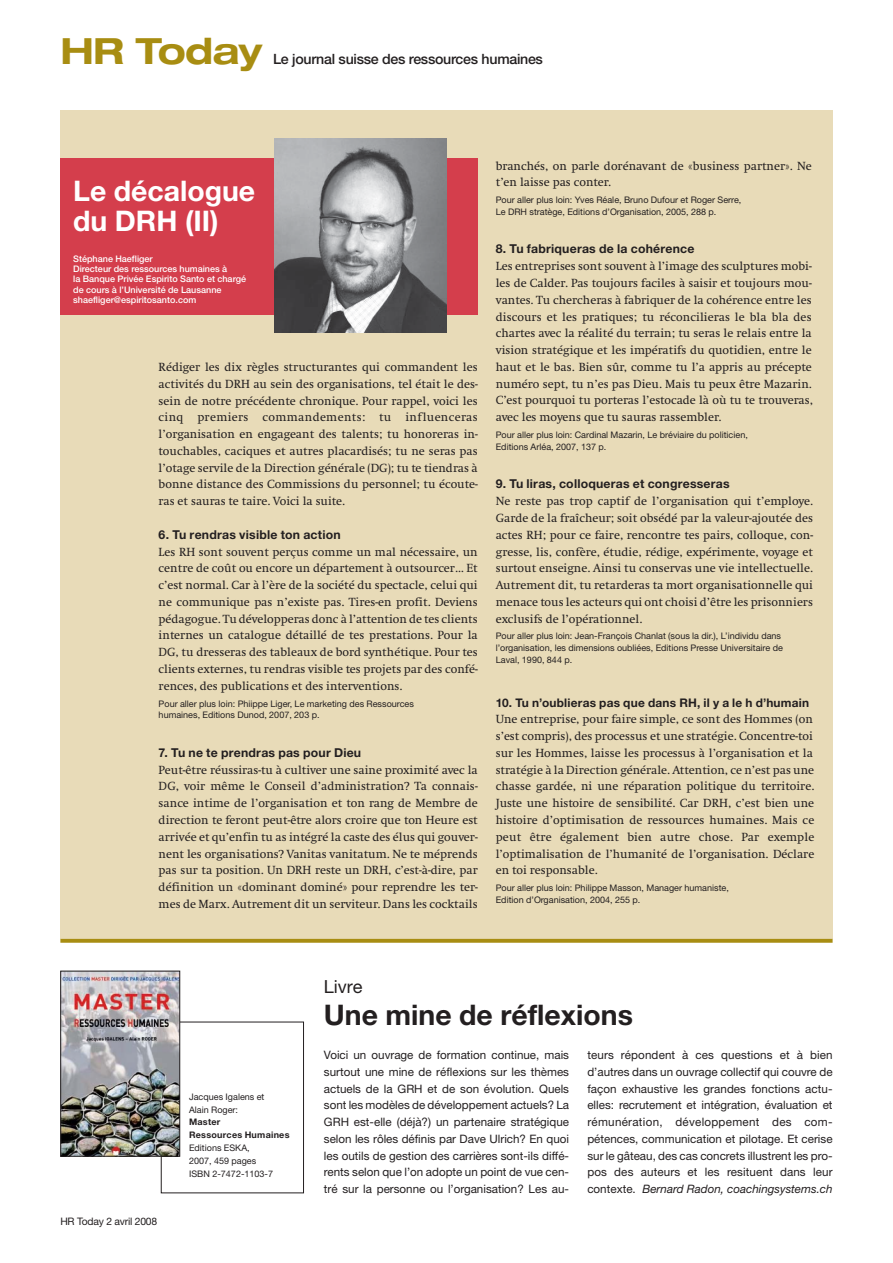
<style>
.page{position:relative;width:893px;height:1263px;background:#fff}
.page>*{position:absolute;margin:0;border:0;box-sizing:border-box;transform-origin:0 0}
.t1{font:700 expanded 36.15px "Helvetica Neue";letter-spacing:-.02em;color:#a88d12}
.t2{font:700 28.35px/29.7px "Helvetica Neue";color:#fff}
.t3{font:700 28.35px "Helvetica Neue";color:#231f20}
.t4{font:18px "Helvetica Neue";color:#231f20}
.t5{font:500 14.25px "Helvetica Neue";letter-spacing:-.02em;color:#231f20}
.t6{font:12.3px/16.8px "Swift EF";color:#231f20;text-align:justify}
.t7{font:700 12.3px "Helvetica Neue";letter-spacing:.015em;color:#231f20}
.t8{font:700 11.85px "Helvetica Neue";letter-spacing:.02em;color:#231f20}
.t9{font:11.55px/16.8px "Helvetica Neue";color:#231f20;text-align:justify}
.t10{font:10.35px "Helvetica Neue";letter-spacing:-.02em;color:#231f20}
.t11{font:9px/11.6px "Helvetica Neue";color:#231f20}
.t12{font:500 9px/10.4px "Helvetica Neue";color:#fff}
.t13{font:700 9px/12.9px "Helvetica Neue";letter-spacing:.025em;color:#231f20}
.s1{font-style:italic}
</style>
<div class="page">
<div style="left:60px;top:110px;width:772px;height:829px;background:#e8dbb8"></div>
<div style="left:161px;top:1022px;width:143px;height:171px;border:1px solid #231f20"></div>
<div style="left:60px;top:159px;width:418px;height:156px;background:#d43e4c"></div>
<img style="left:274px;top:138px;width:172px;height:194px">
<svg style="left:60px;top:939px;width:772px;height:4px;background:#ad9421"></svg>
<img style="left:62px;top:973px;width:116px;height:182px">
<div style="left:60px;top:971px;width:120px;height:186px;border:1px solid #231f20"></div>
<h1 class="t1" style="left:60px;top:38px;width:203px">HR Today</h1>
<p class="t5" style="left:273px;top:54px;width:271px">Le journal suisse des ressources humaines</p>
<h2 class="t2" style="left:73px;top:178px;width:184px">Le décalogue du DRH (II)</h2>
<p class="t12" style="left:73px;top:254px;width:175px">Stéphane Haefliger<br>Directeur des ressources humaines à<br>la Banque Privée Espirito Santo et chargé de cours à l’Université de Lausanne shaefliger@espiritosanto.com</p>
<p class="t6" style="left:159px;top:360px;width:321px">Rédiger les dix règles structurantes qui commandent les activités du DRH au sein des organisations, tel était le des&shy;sein de notre précédente chronique. Pour rappel, voici les cinq premiers commandements: tu influenceras l’organisation en engageant des talents; tu honoreras in&shy;touchables, caciques et autres placardisés; tu ne seras pas l’otage servile de la Direction générale (DG); tu te tiendras à bonne distance des Commissions du personnel; tu écoute&shy;ras et sauras te taire. Voici la suite.</p>
<p class="t7" style="left:159px;top:530px;width:184px">6. Tu rendras visible ton action</p>
<p class="t6" style="left:159px;top:544px;width:321px">Les RH sont souvent perçus comme un mal nécessaire, un centre de coût ou encore un département à outsourcer… Et c’est normal. Car à l’ère de la société du spectacle, celui qui ne communique pas n’existe pas. Tires-en profit. Deviens pédagogue. Tu développeras donc à l’attention de tes clients internes un catalogue détaillé de tes prestations. Pour la DG, tu dresseras des tableaux de bord synthétique. Pour tes clients externes, tu rendras visible tes projets par des confé&shy;rences, des publications et des interventions.</p>
<p class="t11" style="left:159px;top:698px;width:257px">Pour aller plus loin: Phiippe Liger, Le marketing des Ressources humaines, Editions Dunod, 2007, 203 p.</p>
<p class="t7" style="left:159px;top:748px;width:204px">7. Tu ne te prendras pas pour Dieu</p>
<p class="t6" style="left:159px;top:762px;width:321px">Peut-être réussiras-tu à cultiver une saine proximité avec la DG, voir même le Conseil d’administration? Ta connais&shy;sance intime de l’organisation et ton rang de Membre de direction te feront peut-être alors croire que ton Heure est arrivée et qu’enfin tu as intégré la caste des élus qui gouver&shy;nent les organisations? Vanitas vanitatum. Ne te méprends pas sur ta position. Un DRH reste un DRH, c’est-à-dire, par définition un «dominant dominé» pour reprendre les ter&shy;mes de Marx. Autrement dit un serviteur. Dans les cocktails</p>
<p class="t6" style="left:496px;top:158px;width:317px">branchés, on parle dorénavant de «business partner». Ne t’en laisse pas conter.</p>
<p class="t11" style="left:496px;top:195px;width:247px">Pour aller plus loin: Yves Réale, Bruno Dufour et Roger Serre,<br>Le DRH stratège, Editions d’Organisation, 2005, 288 p.</p>
<p class="t7" style="left:496px;top:245px;width:200px">8. Tu fabriqueras de la cohérence</p>
<p class="t6" style="left:496px;top:259px;width:319px">Les entreprises sont souvent à l’image des sculptures mobi&shy;les de Calder. Pas toujours faciles à saisir et toujours mou&shy;vantes. Tu chercheras à fabriquer de la cohérence entre les discours et les pratiques; tu réconcilieras le bla bla des chartes avec la réalité du terrain; tu seras le relais entre la vision stratégique et les impératifs du quotidien, entre le haut et le bas. Bien sûr, comme tu l’a appris au précepte numéro sept, tu n’es pas Dieu. Mais tu peux être Mazarin.<br>C’est pourquoi tu porteras l’estocade là où tu te trouveras, avec les moyens que tu sauras rassembler.</p>
<p class="t11" style="left:496px;top:430px;width:254px">Pour aller plus loin: Cardinal Mazarin, Le bréviaire du politicien,<br>Editions Arléa, 2007, 137 p.</p>
<p class="t7" style="left:496px;top:480px;width:235px">9. Tu liras, colloqueras et congresseras</p>
<p class="t6" style="left:496px;top:494px;width:319px">Ne reste pas trop captif de l’organisation qui t’employe.<br>Garde de la fraîcheur; soit obsédé par la valeur-ajoutée des actes RH; pour ce faire, rencontre tes pairs, colloque, con&shy;gresse, lis, confère, étudie, rédige, expérimente, voyage et surtout enseigne. Ainsi tu conservas une vie intellectuelle.<br>Autrement dit, tu retarderas ta mort organisationnelle qui menace tous les acteurs qui ont choisi d’être les prisonniers exclusifs de l’opérationnel.</p>
<p class="t11" style="left:496px;top:631px;width:289px">Pour aller plus loin: Jean-François Chanlat (sous la dir.), L’individu dans l’organisation, les dimensions oubliées, Editions Presse Universitaire de<br>Laval, 1990, 844 p.</p>
<p class="t8" style="left:496px;top:698px;width:315px">10. Tu n’oublieras pas que dans RH, il y a le h d’humain</p>
<p class="t6" style="left:496px;top:712px;width:320px">Une entreprise, pour faire simple, ce sont des Hommes (on s’est compris), des processus et une stratégie. Concentre-toi sur les Hommes, laisse les processus à l’organisation et la stratégie à la Direction générale. Attention, ce n’est pas une chasse gardée, ni une réparation politique du territoire.<br>Juste une histoire de sensibilité. Car DRH, c’est bien une histoire d’optimisation de ressources humaines. Mais ce peut être également bien autre chose. Par exemple l’optimalisation de l’humanité de l’organisation. Déclare en toi responsable.</p>
<p class="t11" style="left:496px;top:883px;width:235px">Pour aller plus loin: Philippe Masson, Manager humaniste,<br>Edition d’Organisation, 2004, 255 p.</p>
<p class="t10" style="left:60px;top:1218px;width:98px">HR Today 2 avril 2008</p>
<p class="t11" style="left:189px;top:1091px;width:77px;line-height:12.9px">Jacques Igalens et<br>Alain Roger:</p>
<p class="t13" style="left:189px;top:1117px;width:102px">Master<br>Ressources Humaines</p>
<p class="t11" style="left:189px;top:1143px;width:86px;line-height:12.9px">Editions ESKA,<br>2007, 459 pages<br>ISBN 2-7472-1103-7</p>
<h3 class="t4" style="left:324px;top:981px;width:40px">Livre</h3>
<h2 class="t3" style="left:324px;top:1005px;width:310px">Une mine de réflexions</h2>
<p class="t9" style="left:324px;top:1048px;width:247px">Voici un ouvrage de formation continue, mais surtout une mine de réflexions sur les thèmes actuels de la GRH et de son évolution. Quels sont les modèles de développement actuels? La GRH est-elle (déjà?) un partenaire stratégique selon les rôles définis par Dave Ulrich? En quoi les outils de gestion des carrières sont-ils diffé&shy;rents selon que l’on adopte un point de vue cen&shy;tré sur la personne ou l’organisation? Les au-</p>
<p class="t9" style="left:587px;top:1048px;width:247px">teurs répondent à ces questions et à bien d’autres dans un ouvrage collectif qui couvre de façon exhaustive les grandes fonctions actu&shy;elles: recrutement et intégration, évaluation et rémunération, développement des com&shy;pétences, communication et pilotage. Et cerise sur le gâteau, des cas concrets illustrent les pro&shy;pos des auteurs et les resituent dans leur contexte. <span class="s1">Bernard Radon, coachingsystems.ch</span></p>
</div>
